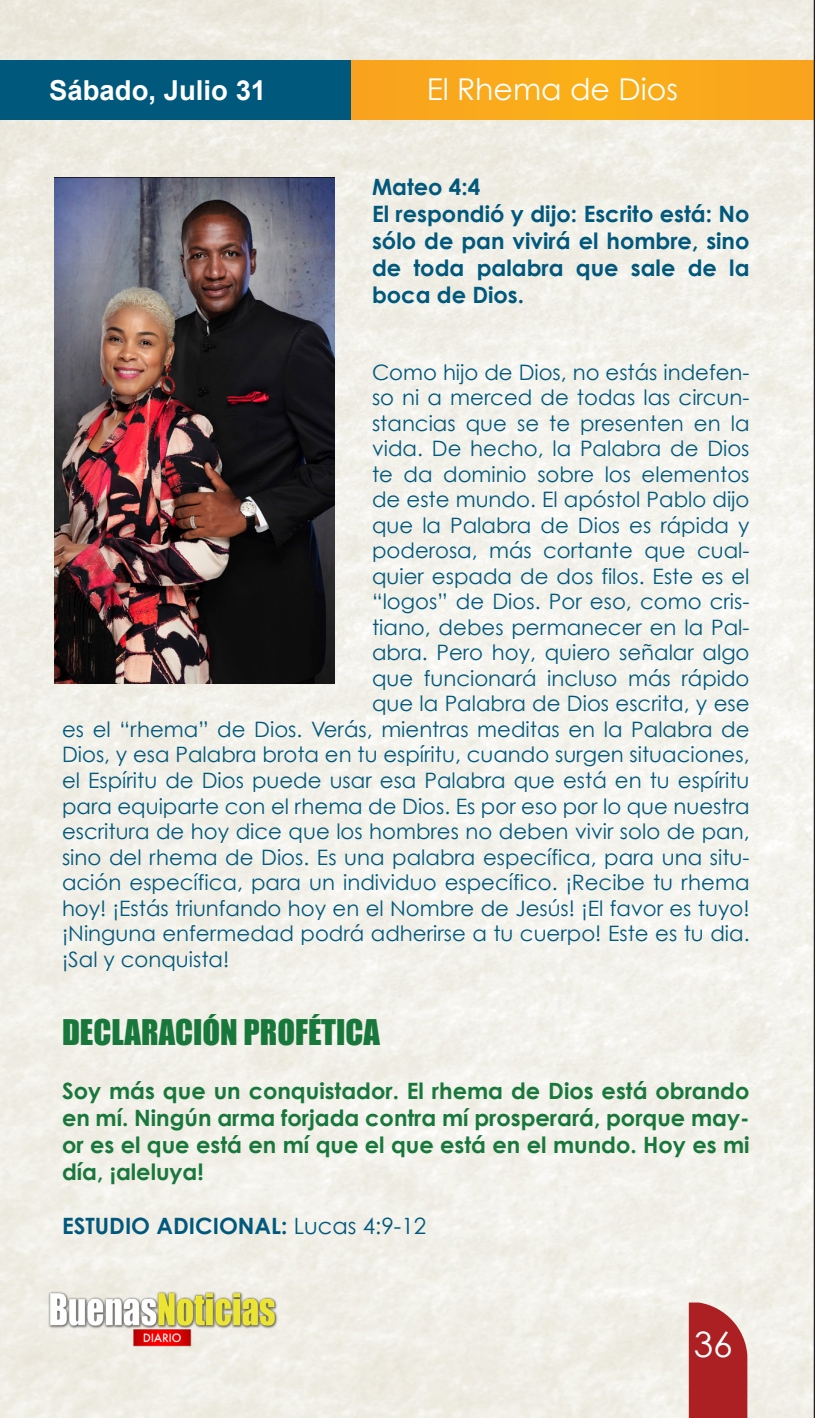
<style>
.page{position:relative;width:815px;height:1418px;background:#fff}
.page>*{position:absolute;margin:0;border:0;box-sizing:border-box;transform-origin:0 0}
.t1{font:35px "Century Gothic";color:#fff}
.t2{font:32.5px "Impact";color:#18783c}
.t3{font:30px "Century Gothic";color:#fff}
.t4{font:700 27.5px "Arial";color:#fff}
.t5{font:700 22.5px/27px "Century Gothic";color:#18783c;text-align:justify}
.t6{font:700 22.5px/27px "Century Gothic";color:#00587c;text-align:justify}
.t7{font:21.25px "Century Gothic";color:#00587c}
.s1{font-weight:400}
</style>
<div class="page">
<img style="left:0;top:0;width:814px;height:1417px">
<div style="left:168px;top:60px;width:647px;height:60px;background:#f9a91c"></div>
<div style="left:0;top:60px;width:351px;height:60px;background:#00587c"></div>
<div style="left:689px;top:1302px;width:58px;height:115px;background:#ac1f22"></div>
<img style="left:39px;top:1285px;width:246px;height:65px">
<img style="left:55px;top:177px;width:279px;height:506px">
<svg style="left:814px;top:0;width:1px;height:1417px"></svg>
<p class="t4" style="left:49px;top:72px;width:219px">Sábado, Julio 31</p>
<p class="t3" style="left:427px;top:71px;width:253px">El Rhema de Dios</p>
<p class="t6" style="left:372px;top:172px;width:110px">Mateo 4:4</p>
<p class="t6" style="left:372px;top:199px;width:379px">El respondió y dijo: Escrito está: No sólo de pan vivirá el hombre, sino de toda palabra que sale de la boca de Dios.</p>
<p class="t7" style="left:372px;top:359px;width:379px">Como hijo de Dios, no estás indefen-</p>
<p class="t7" style="left:372px;top:384px;width:379px">so ni a merced de todas las circun-</p>
<p class="t7" style="left:372px;top:410px;width:379px">stancias que se te presenten en la</p>
<p class="t7" style="left:372px;top:435px;width:379px">vida. De hecho, la Palabra de Dios</p>
<p class="t7" style="left:372px;top:461px;width:379px">te da dominio sobre los elementos</p>
<p class="t7" style="left:372px;top:486px;width:379px">de este mundo. El apóstol Pablo dijo</p>
<p class="t7" style="left:372px;top:512px;width:379px">que la Palabra de Dios es rápida y</p>
<p class="t7" style="left:372px;top:537px;width:379px">poderosa, más cortante que cual-</p>
<p class="t7" style="left:372px;top:563px;width:379px">quier espada de dos filos. Este es el</p>
<p class="t7" style="left:372px;top:588px;width:379px">“logos” de Dios. Por eso, como cris-</p>
<p class="t7" style="left:372px;top:614px;width:379px">tiano, debes permanecer en la Pal-</p>
<p class="t7" style="left:372px;top:639px;width:379px">abra. Pero hoy, quiero señalar algo</p>
<p class="t7" style="left:372px;top:665px;width:379px">que funcionará incluso más rápido</p>
<p class="t7" style="left:372px;top:690px;width:379px">que la Palabra de Dios escrita, y ese</p>
<p class="t7" style="left:62px;top:716px;width:689px">es el “rhema” de Dios. Verás, mientras meditas en la Palabra de</p>
<p class="t7" style="left:62px;top:741px;width:689px">Dios, y esa Palabra brota en tu espíritu, cuando surgen situaciones,</p>
<p class="t7" style="left:62px;top:767px;width:689px">el Espíritu de Dios puede usar esa Palabra que está en tu espíritu</p>
<p class="t7" style="left:62px;top:792px;width:689px">para equiparte con el rhema de Dios. Es por eso por lo que nuestra</p>
<p class="t7" style="left:62px;top:818px;width:689px">escritura de hoy dice que los hombres no deben vivir solo de pan,</p>
<p class="t7" style="left:62px;top:843px;width:689px">sino del rhema de Dios. Es una palabra específica, para una situ-</p>
<p class="t7" style="left:62px;top:869px;width:689px">ación específica, para un individuo específico. ¡Recibe tu rhema</p>
<p class="t7" style="left:62px;top:894px;width:689px">hoy! ¡Estás triunfando hoy en el Nombre de Jesús! ¡El favor es tuyo!</p>
<p class="t7" style="left:62px;top:920px;width:689px">¡Ninguna enfermedad podrá adherirse a tu cuerpo! Este es tu dia.</p>
<p class="t7" style="left:62px;top:945px;width:169px">¡Sal y conquista!</p>
<p class="t2" style="left:62px;top:1006px;width:320px">DECLARACIÓN PROFÉTICA</p>
<p class="t5" style="left:62px;top:1075px;width:689px">Soy más que un conquistador. El rhema de Dios está obrando en mí. Ningún arma forjada contra mí prosperará, porque may&shy;or es el que está en mí que el que está en el mundo. Hoy es mi día, ¡aleluya!</p>
<p class="t6" style="left:62px;top:1210px;width:366px">ESTUDIO ADICIONAL: <span class="s1">Lucas 4:9-12</span></p>
<h1 class="t1" style="left:694px;top:1322px;width:40px">36</h1>
</div>
